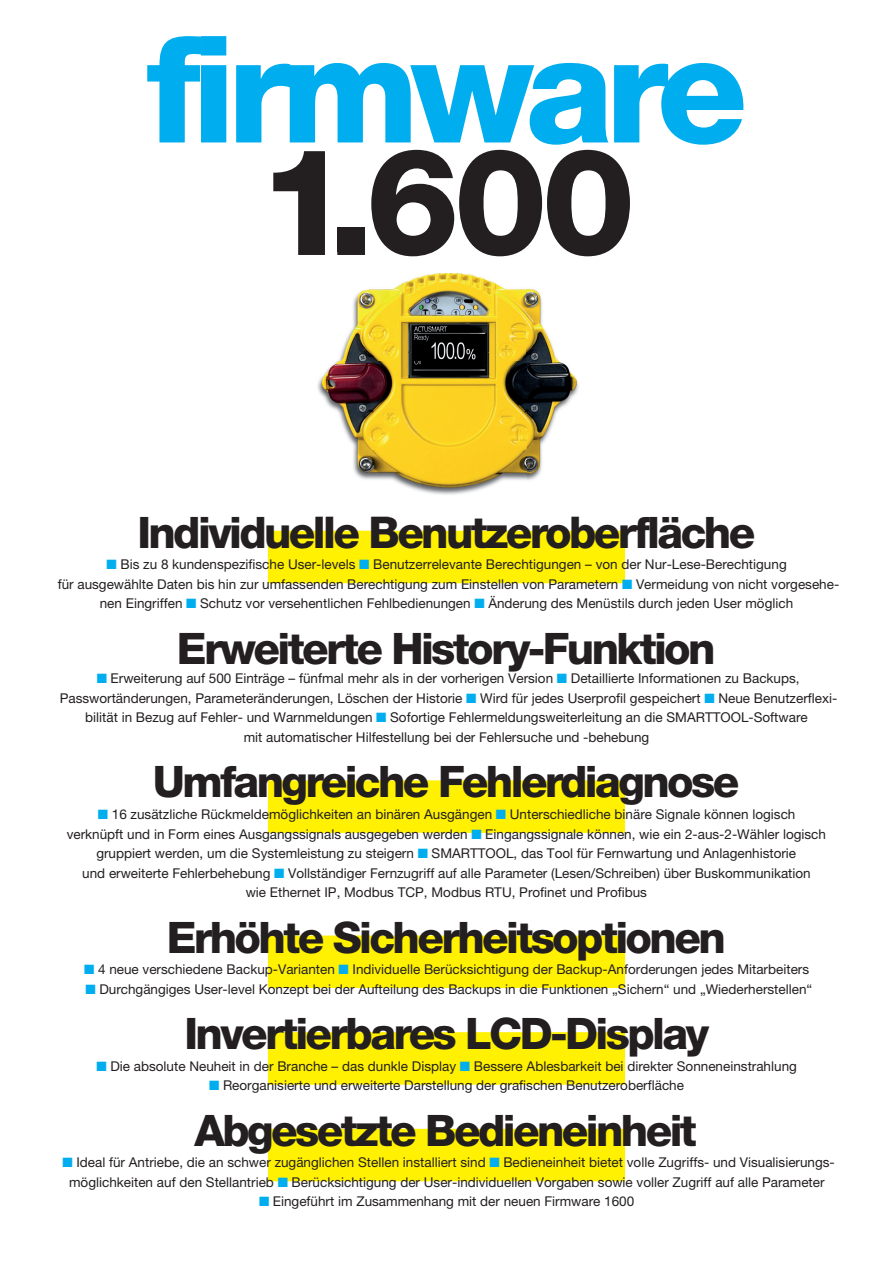
<style>
.page{position:relative;width:893px;height:1263px;background:#fff}
.page>*{position:absolute;margin:0;border:0;box-sizing:border-box;transform-origin:0 0}
.t1{font:800 148.95px "Helvetica Neue LT Pro";letter-spacing:-.06em;color:#00aeef}
.t2{font:800 148.95px "Helvetica Neue LT Pro";color:#231f20}
.t3{font:800 43.5px "Helvetica Neue LT Pro";letter-spacing:-.06em;color:#231f20}
.t4{font:13.5px/19.5px "Helvetica Neue LT Pro";color:#231f20;text-align:center}
.s1{color:#00aeef}
</style>
<div class="page">
<div style="left:268px;top:531px;width:357px;height:52px;background:#fff101"></div>
<div style="left:268px;top:780px;width:357px;height:53px;background:#fff101"></div>
<div style="left:268px;top:935px;width:357px;height:53px;background:#fff101"></div>
<div style="left:268px;top:1032px;width:357px;height:53px;background:#fff101"></div>
<div style="left:268px;top:1129px;width:357px;height:52px;background:#fff101"></div>
<img style="left:330px;top:516px;width:60px;height:1px">
<img style="left:298px;top:252px;width:309px;height:4px">
<img style="left:317px;top:273px;width:262px;height:222px">
<h1 class="t1" style="left:145px;top:1px;width:603px">firmware</h1>
<h1 class="t2" style="left:258px;top:113px;width:379px">1.600</h1>
<h2 class="t3" style="left:137px;top:506px;width:619px">Individuelle Benutzeroberfläche</h2>
<p class="t4" style="left:58px;top:555px;width:783px"><span class="s1">■</span> Bis zu 8 kundenspezifische User-levels <span class="s1">■</span> Benutzerrelevante Berechtigungen – von der Nur-Lese-Berechtigung<br>für ausgewählte Daten bis hin zur umfassenden Berechtigung zum Einstellen von Parametern <span class="s1">■</span> Vermeidung von nicht vorgesehe&shy;nen Eingriffen <span class="s1">■</span> Schutz vor versehentlichen Fehlbedienungen <span class="s1">■</span> Änderung des Menüstils durch jeden User möglich</p>
<h2 class="t3" style="left:177px;top:622px;width:540px">Erweiterte History-Funktion</h2>
<p class="t4" style="left:60px;top:669px;width:779px"><span class="s1">■</span> Erweiterung auf 500 Einträge – fünfmal mehr als in der vorherigen Version <span class="s1">■</span> Detaillierte Informationen zu Backups, Passwortänderungen, Parameteränderungen, Löschen der Historie <span class="s1">■</span> Wird für jedes Userprofil gespeichert <span class="s1">■</span> Neue Benutzerflexi&shy;bilität in Bezug auf Fehler- und Warnmeldungen <span class="s1">■</span> Sofortige Fehlermeldungsweiterleitung an die SMARTTOOL-Software<br>mit automatischer Hilfestellung bei der Fehlersuche und -behebung</p>
<h2 class="t3" style="left:153px;top:756px;width:588px">Umfangreiche Fehlerdiagnose</h2>
<p class="t4" style="left:67px;top:804px;width:761px"><span class="s1">■</span> 16 zusätzliche Rückmeldemöglichkeiten an binären Ausgängen <span class="s1">■</span> Unterschiedliche binäre Signale können logisch<br>verknüpft und in Form eines Ausgangssignals ausgegeben werden <span class="s1">■</span> Eingangssignale können, wie ein 2-aus-2-Wähler logisch gruppiert werden, um die Systemleistung zu steigern <span class="s1">■</span> SMARTTOOL, das Tool für Fernwartung und Anlagenhistorie<br>und erweiterte Fehlerbehebung <span class="s1">■</span> Vollständiger Fernzugriff auf alle Parameter (Lesen/Schreiben) über Buskommunikation<br>wie Ethernet IP, Modbus TCP, Modbus RTU, Profinet und Profibus</p>
<h2 class="t3" style="left:167px;top:911px;width:560px">Erhöhte Sicherheitsoptionen</h2>
<p class="t4" style="left:84px;top:959px;width:726px"><span class="s1">■</span> 4 neue verschiedene Backup-Varianten <span class="s1">■</span> Individuelle Berücksichtigung der Backup-Anforderungen jedes Mitarbeiters</p>
<p class="t4" style="left:85px;top:979px;width:728px"><span class="s1">■</span> Durchgängiges User-level Konzept bei der Aufteilung des Backups in die Funktionen „Sichern“ und „Wiederherstellen“</p>
<h2 class="t3" style="left:185px;top:1008px;width:526px">Invertierbares LCD-Display</h2>
<p class="t4" style="left:96px;top:1056px;width:702px"><span class="s1">■</span> Die absolute Neuheit in der Branche – das dunkle Display <span class="s1">■</span> Bessere Ablesbarkeit bei direkter Sonneneinstrahlung</p>
<p class="t4" style="left:209px;top:1075px;width:476px"><span class="s1">■</span> Reorganisierte und erweiterte Darstellung der grafischen Benutzeroberfläche</p>
<h2 class="t3" style="left:194px;top:1104px;width:504px">Abgesetzte Bedieneinheit</h2>
<p class="t4" style="left:62px;top:1153px;width:774px"><span class="s1">■</span> Ideal für Antriebe, die an schwer zugänglichen Stellen installiert sind <span class="s1">■</span> Bedieneinheit bietet volle Zugriffs- und Visualisierungs&shy;möglichkeiten auf den Stellantrieb <span class="s1">■</span> Berücksichtigung der User-individuellen Vorgaben sowie voller Zugriff auf alle Parameter</p>
<p class="t4" style="left:259px;top:1192px;width:377px"><span class="s1">■</span> Eingeführt im Zusammenhang mit der neuen Firmware 1600</p>
</div>
